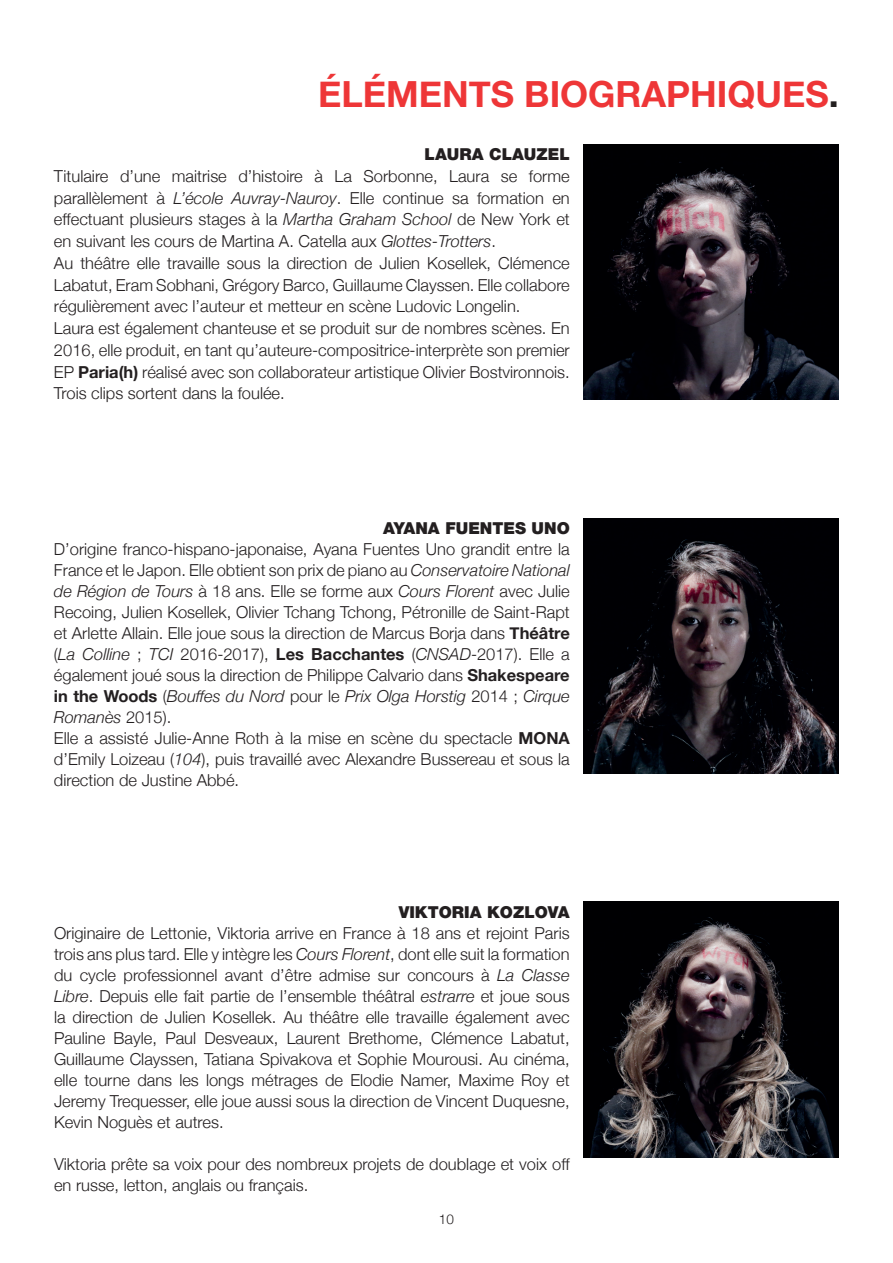
<style>
.page{position:relative;width:893px;height:1263px;background:#fff}
.page>*{position:absolute;margin:0;border:0;box-sizing:border-box;transform-origin:0 0}
.t1{font:700 36px "Helvetica Neue";color:#ee3637}
.t2{font:300 16.5px/21px "Helvetica Neue";color:#231f20}
.t3{font:900 16.5px "Helvetica Neue";color:#231f20}
.t4{font:300 13.5px "Helvetica Neue";color:#231f20}
.s1{color:#231f20}
.s2{font-style:italic}
.s3{font-weight:700}
</style>
<div class="page">
<img style="left:584px;top:144px;width:255px;height:255px">
<img style="left:584px;top:518px;width:255px;height:255px">
<img style="left:584px;top:902px;width:255px;height:255px">
<h1 class="t1" style="left:318px;top:72px;width:522px">ÉLÉMENTS BIOGRAPHIQUES<span class="s1">.</span></h1>
<p class="t3" style="left:425px;top:144px;width:147px">LAURA CLAUZEL</p>
<p class="t2" style="left:54px;top:165px;width:517px;line-height:21.8px">Titulaire d’une maitrise d’histoire à La Sorbonne, Laura se forme parallèlement à <span class="s2">L’école Auvray-Nauroy</span>. Elle continue sa formation en effectuant plusieurs stages à la <span class="s2">Martha Graham School</span> de New York et en suivant les cours de Martina A. Catella aux <span class="s2">Glottes-Trotters</span>.<br>Au théâtre elle travaille sous la direction de Julien Kosellek, Clémence Labatut, Eram Sobhani, Grégory Barco, Guillaume Clayssen. Elle collabore régulièrement avec l’auteur et metteur en scène Ludovic Longelin.<br>Laura est également chanteuse et se produit sur de nombres scènes. En 2016, elle produit, en tant qu’auteure-compositrice-interprète son premier EP <span class="s3">Paria(h)</span> réalisé avec son collaborateur artistique Olivier Bostvironnois.<br>Trois clips sortent dans la foulée.</p>
<p class="t3" style="left:383px;top:518px;width:188px">AYANA FUENTES UNO</p>
<p class="t2" style="left:54px;top:538px;width:517px">D’origine franco-hispano-japonaise, Ayana Fuentes Uno grandit entre la France et le Japon. Elle obtient son prix de piano au <span class="s2">Conservatoire National de Région de Tours</span> à 18 ans. Elle se forme aux <span class="s2">Cours Florent</span> avec Julie Recoing, Julien Kosellek, Olivier Tchang Tchong, Pétronille de Saint-Rapt et Arlette Allain. Elle joue sous la direction de Marcus Borja dans <span class="s3">Théâtre </span>(<span class="s2">La Colline</span> ; <span class="s2">TCI</span> 2016-2017), <span class="s3">Les Bacchantes</span> (<span class="s2">CNSAD</span>-2017). Elle a également joué sous la direction de Philippe Calvario dans <span class="s3">Shakespeare in the Woods</span> (<span class="s2">Bouffes du Nord</span> pour le <span class="s2">Prix Olga Horstig</span> 2014 ; <span class="s2">Cirque Romanès</span> 2015).<br>Elle a assisté Julie-Anne Roth à la mise en scène du spectacle <span class="s3">MONA </span>d’Emily Loizeau (<span class="s2">104</span>), puis travaillé avec Alexandre Bussereau et sous la direction de Justine Abbé.</p>
<p class="t3" style="left:399px;top:902px;width:172px">VIKTORIA KOZLOVA</p>
<p class="t2" style="left:54px;top:922px;width:517px;text-align:justify">Originaire de Lettonie, Viktoria arrive en France à 18 ans et rejoint Paris trois ans plus tard. Elle y intègre les <span class="s2">Cours Florent</span>, dont elle suit la formation du cycle professionnel avant d’être admise sur concours à <span class="s2">La Classe Libre</span>. Depuis elle fait partie de l’ensemble théâtral <span class="s2">estrarre</span> et joue sous la direction de Julien Kosellek. Au théâtre elle travaille également avec Pauline Bayle, Paul Desveaux, Laurent Brethome, Clémence Labatut, Guillaume Clayssen, Tatiana Spivakova et Sophie Mourousi. Au cinéma, elle tourne dans les longs métrages de Elodie Namer, Maxime Roy et Jeremy Trequesser, elle joue aussi sous la direction de Vincent Duquesne, Kevin Noguès et autres.</p>
<p class="t2" style="left:54px;top:1153px;width:517px">Viktoria prête sa voix pour des nombreux projets de doublage et voix off en russe, letton, anglais ou français.</p>
<p class="t4" style="left:439px;top:1211px;width:17px">10</p>
</div>
